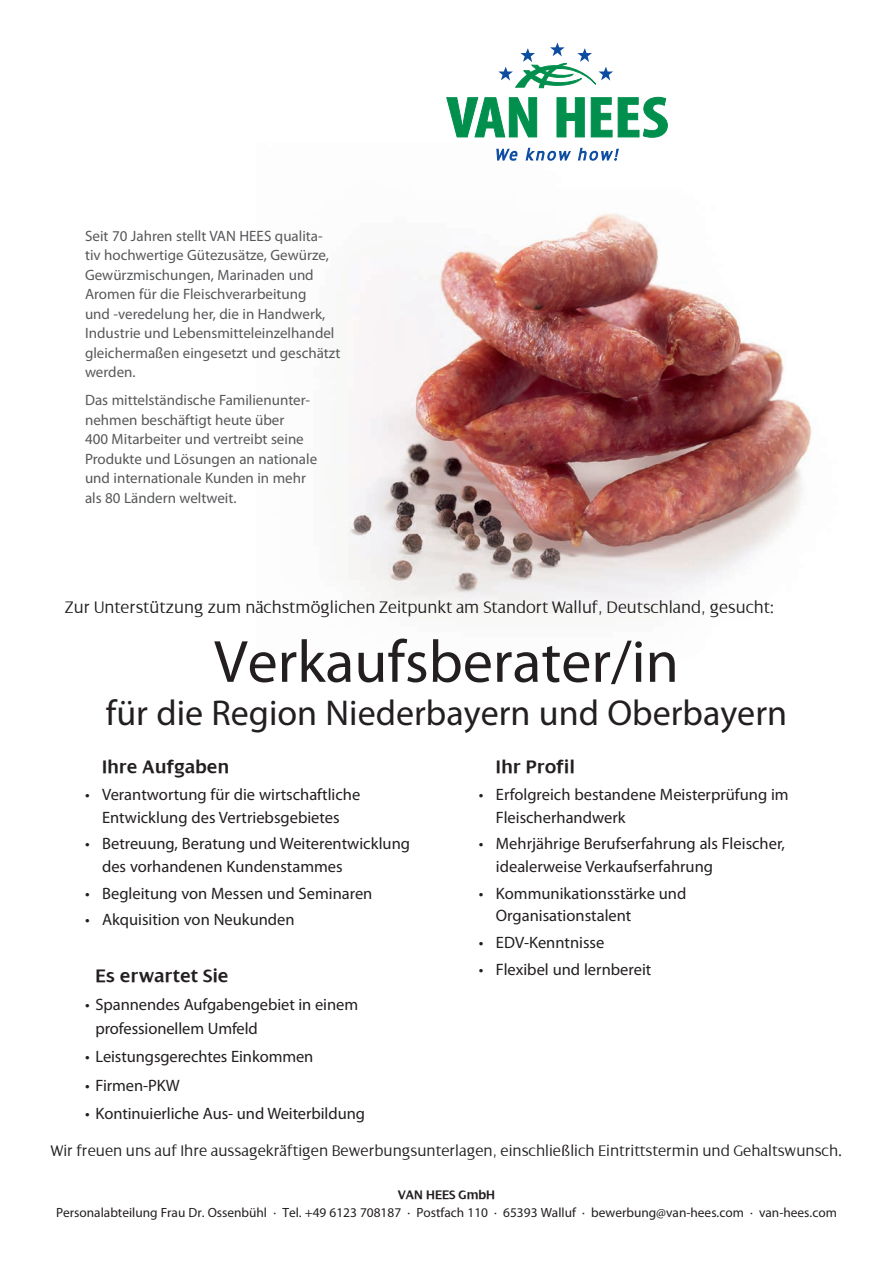
<style>
.page{position:relative;width:893px;height:1263px;background:#fff}
.page>*{position:absolute;margin:0;border:0;box-sizing:border-box;transform-origin:0 0}
.t1{font:60px "Myriad Pro";color:#231f20}
.t2{font:36px "Myriad Pro";color:#231f20}
.t3{font:600 19.5px "Dialog";letter-spacing:.02em;color:#231f20}
.t4{font:300 18px "Dialog";color:#231f20}
.t5{font:16.5px/22.5px "Myriad Pro";color:#231f20}
.t6{font:300 16.5px "Dialog";color:#231f20}
.t7{font:15px/19.5px "Myriad Pro";color:#57585a}
.t8{font:13.35px/17.9px "Myriad Pro";color:#231f20;text-align:center}
.s1{font-family:"Dialog";font-weight:600}
</style>
<div class="page">
<img style="left:348px;top:147px;width:464px;height:467px">
<svg style="left:446px;top:97px;width:91px;height:41px"></svg>
<svg style="left:556px;top:97px;width:29px;height:40px"></svg>
<svg style="left:591px;top:97px;width:77px;height:41px"></svg>
<svg style="left:498px;top:43px;width:115px;height:45px"></svg>
<svg style="left:496px;top:149px;width:22px;height:12px"></svg>
<svg style="left:525px;top:148px;width:46px;height:13px"></svg>
<svg style="left:578px;top:148px;width:41px;height:13px"></svg>
<p class="t7" style="left:85px;top:226px;width:257px">Seit 70 Jahren stellt VAN HEES qualita&shy;tiv hochwertige Gütezusätze, Gewürze, Gewürzmischungen, Marinaden und Aromen für die Fleischverarbeitung<br>und -veredelung her, die in Handwerk, Industrie und Lebensmitteleinzelhandel gleichermaßen eingesetzt und geschätzt werden.</p>
<p class="t7" style="left:85px;top:390px;width:234px">Das mittelständische Familienunter&shy;nehmen beschäftigt heute über<br>400 Mitarbeiter und vertreibt seine Produkte und Lösungen an nationale und internationale Kunden in mehr als 80 Ländern weltweit.</p>
<p class="t4" style="left:65px;top:597px;width:711px">Zur Unterstützung zum nächstmöglichen Zeitpunkt am Standort Walluf, Deutschland, gesucht:</p>
<p class="t1" style="left:214px;top:625px;width:466px">Verkaufsberater/in</p>
<p class="t2" style="left:106px;top:691px;width:683px">für die Region Niederbayern und Oberbayern</p>
<p class="t3" style="left:102px;top:756px;width:129px">Ihre Aufgaben</p>
<p class="t5" style="left:85px;top:783px;width:277px;text-align:center">• Verantwortung für die wirtschaftliche<br>Entwicklung des Vertriebsgebietes</p>
<p class="t5" style="left:102px;top:832px;width:310px;text-indent:-17px">• Betreuung, Beratung und Weiterentwicklung des vorhandenen Kundenstammes</p>
<p class="t5" style="left:85px;top:882px;width:289px">• Begleitung von Messen und Seminaren</p>
<p class="t5" style="left:85px;top:908px;width:211px">• Akquisition von Neukunden</p>
<p class="t3" style="left:96px;top:965px;width:134px">Es erwartet Sie</p>
<p class="t5" style="left:96px;top:992px;width:264px;line-height:24px;text-indent:-10px">• Spannendes Aufgabengebiet in einem professionellem Umfeld</p>
<p class="t5" style="left:85px;top:1045px;width:230px">• Leistungsgerechtes Einkommen</p>
<p class="t5" style="left:85px;top:1074px;width:96px">• Firmen-PKW</p>
<p class="t5" style="left:85px;top:1102px;width:281px">• Kontinuierliche Aus- und Weiterbildung</p>
<p class="t3" style="left:496px;top:756px;width:80px">Ihr Profil</p>
<p class="t5" style="left:496px;top:783px;width:294px;text-indent:-17px">• Erfolgreich bestandene Meisterprüfung im<br>Fleischerhandwerk</p>
<p class="t5" style="left:496px;top:832px;width:291px;text-indent:-17px">• Mehrjährige Berufserfahrung als Fleischer, idealerweise Verkaufserfahrung</p>
<p class="t5" style="left:496px;top:882px;width:192px;text-indent:-17px">• Kommunikationsstärke und<br>Organisationstalent</p>
<p class="t5" style="left:479px;top:931px;width:127px">• EDV-Kenntnisse</p>
<p class="t5" style="left:479px;top:958px;width:174px">• Flexibel und lernbereit</p>
<p class="t6" style="left:50px;top:1142px;width:793px">Wir freuen uns auf Ihre aussagekräftigen Bewerbungsunterlagen, einschließlich Eintrittstermin und Gehaltswunsch.</p>
<p class="t8" style="left:56px;top:1185px;width:782px"><span class="s1">VAN HEES GmbH<br></span>Personalabteilung Frau Dr. Ossenbühl · Tel. +49 6123 708187 · Postfach 110 · 65393 Walluf · bewerbung@van-hees.com · van-hees.com</p>
</div>
